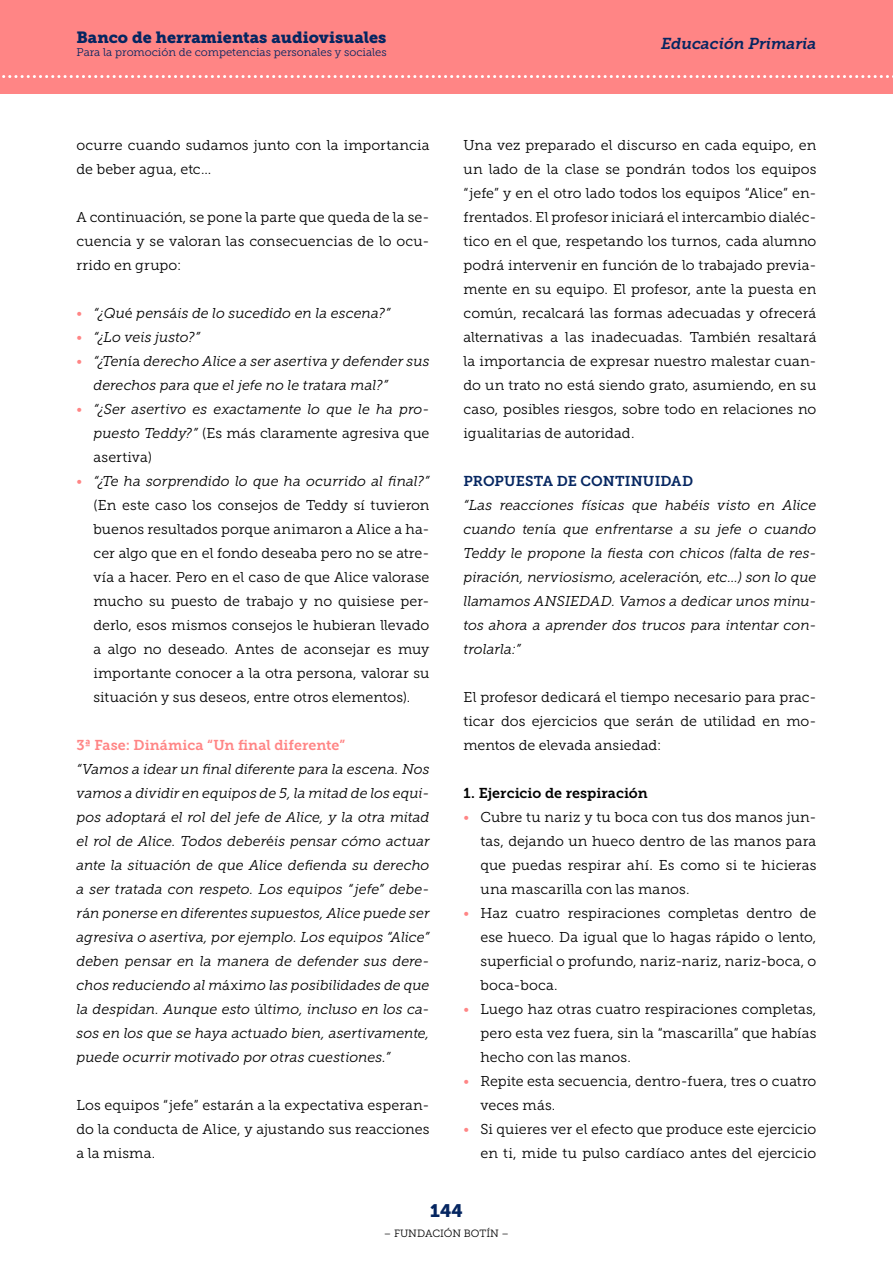
<style>
.page{position:relative;width:893px;height:1263px;background:#fff}
.page>*{position:absolute;margin:0;border:0;box-sizing:border-box;transform-origin:0 0}
.t1{font:18px "Museo Slab 900";color:#052661}
.t2{font:16.2px "Museo Slab 900";color:#052661}
.t3{font:italic 15.75px "Museo Slab 700";color:#052661}
.t4{font:14.25px/24px "Museo Slab 300";letter-spacing:.005em;color:#000;text-align:justify}
.t5{font:italic 14.25px/24px "Museo Slab 300";color:#000;text-align:justify}
.t6{font:14.25px "Museo Slab 700";letter-spacing:.005em;color:#ff8585}
.t7{font:14.25px "Museo Slab 700";color:#000}
.t8{font:14.25px "Museo Slab 700";letter-spacing:.005em;color:#052661}
.t9{font:11.25px "Museo Slab 300";color:#052661}
.t10{font:10.5px "Museo Slab 300";color:#000}
.s1{font-style:normal;color:#ff8585}
.s2{font-style:normal}
.s3{color:#ff8585}
.s4{font-style:italic}
</style>
<div class="page">
<div style="left:0;top:0;width:893px;height:94px;background:#ff8585"></div>
<svg style="left:2px;top:75px;width:891px;height:3px"></svg>
<p class="t2" style="left:77px;top:28px;width:311px">Banco de herramientas audiovisuales</p>
<p class="t9" style="left:77px;top:46px;width:312px">Para la promoción de competencias personales y sociales</p>
<p class="t4" style="left:77px;top:133px;width:354px">ocurre cuando sudamos junto con la importancia de beber agua, etc…</p>
<p class="t4" style="left:77px;top:205px;width:354px">A continuación, se pone la parte que queda de la se&shy;cuencia y se valoran las consecuencias de lo ocu&shy;rrido en grupo:</p>
<p class="t5" style="left:77px;top:301px;width:315px"><span class="s1">•</span> “¿Qu<span class="s2">é</span> pens<span class="s2">á</span>is de lo sucedido en la escena?”</p>
<p class="t5" style="left:77px;top:325px;width:125px"><span class="s1">•</span> “¿Lo veis justo?”</p>
<p class="t5" style="left:94px;top:349px;width:337px;text-indent:-17px"><span class="s1">•</span> “¿Ten<span class="s2">ía</span> derecho Alice a ser asertiva y defender sus derechos para que el jefe no le tratara mal?”</p>
<p class="t5" style="left:94px;top:397px;width:337px;text-indent:-17px"><span class="s1">•</span> “¿Ser asertivo es exactamente lo que le ha pro&shy;puesto Teddy?” <span class="s2">(Es más claramente agresiva que asertiva)</span></p>
<p class="t4" style="left:94px;top:469px;width:337px;text-indent:-17px"><span class="s3">•</span> <span class="s4">“¿Te ha sorprendido lo que ha ocurrido al final?” </span>(En este caso los consejos de Teddy sí tuvieron buenos resultados porque animaron a Alice a ha&shy;cer algo que en el fondo deseaba pero no se atre&shy;vía a hacer. Pero en el caso de que Alice valorase mucho su puesto de trabajo y no quisiese per&shy;derlo, esos mismos consejos le hubieran llevado a algo no deseado. Antes de aconsejar es muy importante conocer a la otra persona, valorar su situación y sus deseos, entre otros elementos).</p>
<p class="t6" style="left:77px;top:737px;width:270px">3ª Fase: Dinámica “Un final diferente”</p>
<p class="t5" style="left:77px;top:757px;width:354px">“Vamos a idear un final diferente para la escena. Nos vamos a dividir en equipos de 5, la mitad de los equi&shy;pos adoptará el rol del jefe de Alice, y la otra mitad el rol de Alice. Todos deber<span class="s2">é</span>is pensar cómo actuar ante la situaci<span class="s2">ó</span>n de que Alice defienda su derecho a ser tratada con respeto. Los equipos “ jefe” debe&shy;r<span class="s2">á</span>n ponerse en diferentes supuestos, Alice puede ser agresiva o asertiva, por ejemplo. Los equipos “Alice” deben pensar en la manera de defender sus dere&shy;chos reduciendo al m<span class="s2">áxi</span>mo las posibilidades de que la despidan. Aunque esto <span class="s2">úl</span>timo, incluso en los ca&shy;sos en los que se haya actuado bien, asertivamente, puede ocurrir motivado por otras cuestiones.”</p>
<p class="t4" style="left:77px;top:1093px;width:354px">Los equipos “jefe” estarán a la expectativa esperan&shy;do la conducta de Alice, y ajustando sus reacciones a la misma.</p>
<p class="t3" style="left:661px;top:34px;width:157px">Educación Primaria</p>
<p class="t4" style="left:463px;top:133px;width:354px">Una vez preparado el discurso en cada equipo, en un lado de la clase se pondrán todos los equipos “jefe” y en el otro lado todos los equipos “Alice” en&shy;frentados. El profesor iniciará el intercambio dialéc&shy;tico en el que, respetando los turnos, cada alumno podrá intervenir en función de lo trabajado previa&shy;mente en su equipo. El profesor, ante la puesta en común, recalcará las formas adecuadas y ofrecerá alternativas a las inadecuadas. También resaltará la importancia de expresar nuestro malestar cuan&shy;do un trato no está siendo grato, asumiendo, en su caso, posibles riesgos, sobre todo en relaciones no igualitarias de autoridad.</p>
<p class="t8" style="left:463px;top:473px;width:231px">PROPUESTA DE CONTINUIDAD</p>
<p class="t5" style="left:463px;top:493px;width:354px">“Las reacciones físicas que habéis visto en Alice cuando ten<span class="s2">ía</span> que enfrentarse a su jefe o cuando Teddy le propone la fiesta con chicos (falta de res&shy;piración, nerviosismo, aceleraci<span class="s2">ón</span>, etc…) son lo que llamamos ANSIEDAD. Vamos a dedicar unos minu&shy;tos ahora a aprender dos trucos para intentar con&shy;trolarla:”</p>
<p class="t4" style="left:463px;top:685px;width:354px">El profesor dedicará el tiempo necesario para prac&shy;ticar dos ejercicios que serán de utilidad en mo&shy;mentos de elevada ansiedad:</p>
<p class="t7" style="left:463px;top:785px;width:186px">1. Ejercicio de respiración</p>
<p class="t4" style="left:480px;top:805px;width:337px;text-indent:-17px"><span class="s3">•</span> Cubre tu nariz y tu boca con tus dos manos jun&shy;tas, dejando un hueco dentro de las manos para que puedas respirar ahí. Es como si te hicieras una mascarilla con las manos.</p>
<p class="t4" style="left:480px;top:901px;width:337px;text-indent:-17px"><span class="s3">•</span> Haz cuatro respiraciones completas dentro de ese hueco. Da igual que lo hagas rápido o lento, superficial o profundo, nariz-nariz, nariz-boca, o boca-boca.</p>
<p class="t4" style="left:480px;top:997px;width:337px;text-indent:-17px"><span class="s3">•</span> Luego haz otras cuatro respiraciones completas, pero esta vez fuera, sin la “mascarilla” que habías hecho con las manos.</p>
<p class="t4" style="left:480px;top:1069px;width:337px;text-indent:-17px"><span class="s3">•</span> Repite esta secuencia, dentro-fuera, tres o cuatro veces más.</p>
<p class="t4" style="left:463px;top:1117px;width:354px;text-align:right"><span class="s3">•</span> Si quieres ver el efecto que produce este ejercicio en ti, mide tu pulso cardíaco antes del ejercicio</p>
<p class="t1" style="left:430px;top:1201px;width:34px">144</p>
<p class="t10" style="left:384px;top:1227px;width:127px">– FUNDACIÓN BOTÍN –</p>
</div>
